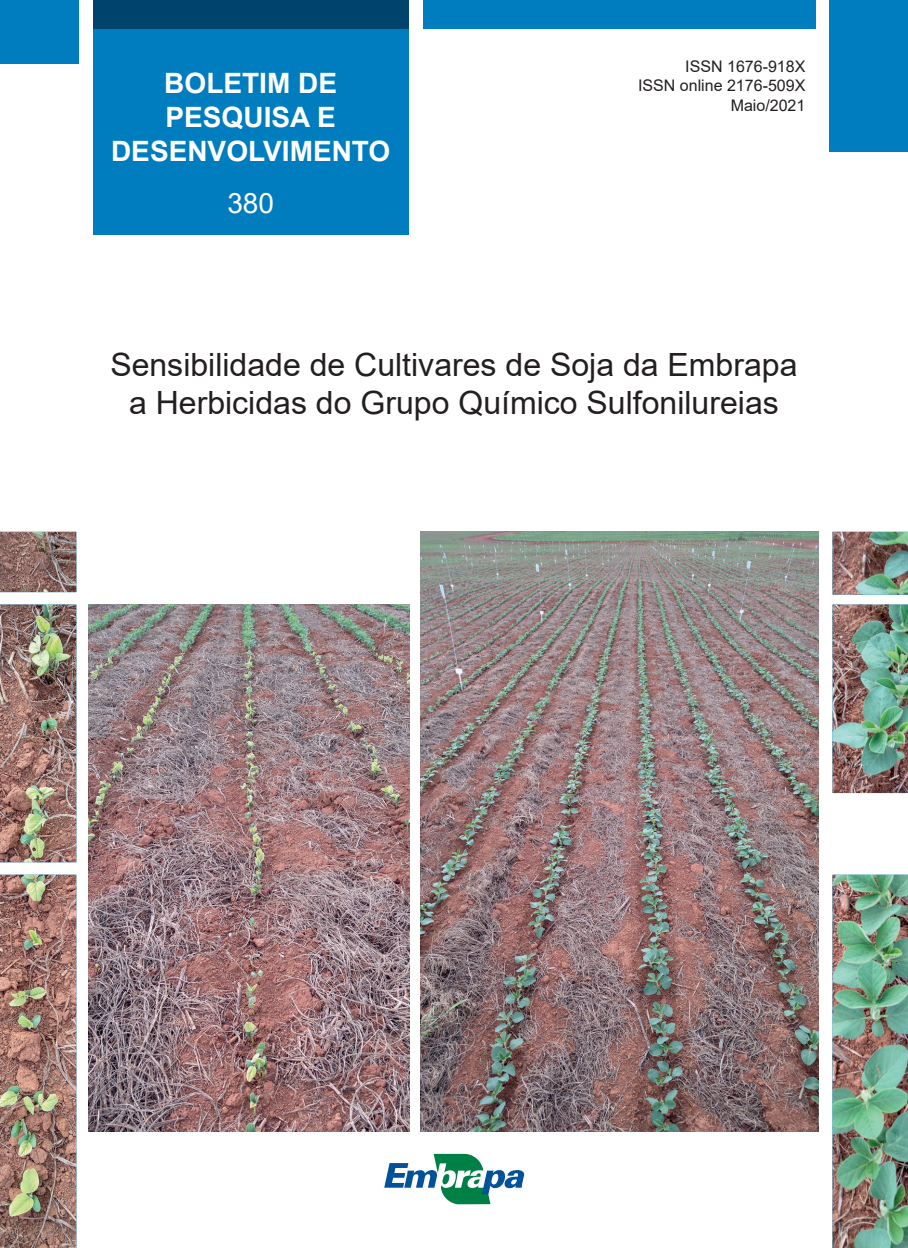
<style>
.page{position:relative;width:908px;height:1248px;background:#fff}
.page>*{position:absolute;margin:0;border:0;box-sizing:border-box;transform-origin:0 0}
.t1{font:32px/38.4px "Arial";color:#231f20;text-align:center}
.t2{font:700 28px/33.6px "Arial";color:#fff;text-align:center}
.t3{font:28px "Arial";color:#fff}
.t4{font:16px/19.2px "Arial";color:#231f20;text-align:right}
</style>
<div class="page">
<div style="left:0;top:0;width:79px;height:64px;background:#007dbe"></div>
<div style="left:829px;top:0;width:78px;height:152px;background:#007dbe"></div>
<div style="left:93px;top:0;width:315px;height:234px;background:#007dbe"></div>
<div style="left:422px;top:0;width:392px;height:28px;background:#007dbe"></div>
<div style="left:93px;top:0;width:315px;height:28px;background:#00446d"></div>
<svg style="left:384px;top:1153px;width:140px;height:51px"></svg>
<img style="left:89px;top:604px;width:320px;height:527px">
<img style="left:420px;top:531px;width:398px;height:600px">
<img style="left:0;top:531px;width:76px;height:716px">
<img style="left:832px;top:531px;width:75px;height:716px">
<p class="t2" style="left:111px;top:67px;width:281px">BOLETIM DE<br>PESQUISA E<br>DESENVOLVIMENTO</p>
<p class="t3" style="left:227px;top:184px;width:48px">380</p>
<p class="t4" style="left:637px;top:57px;width:169px">ISSN 1676-918X<br>ISSN online 2176-509X<br>Maio/2021</p>
<p class="t1" style="left:110px;top:345px;width:688px">Sensibilidade de Cultivares de Soja da Embrapa a Herbicidas do Grupo Químico Sulfonilureias</p>
</div>
